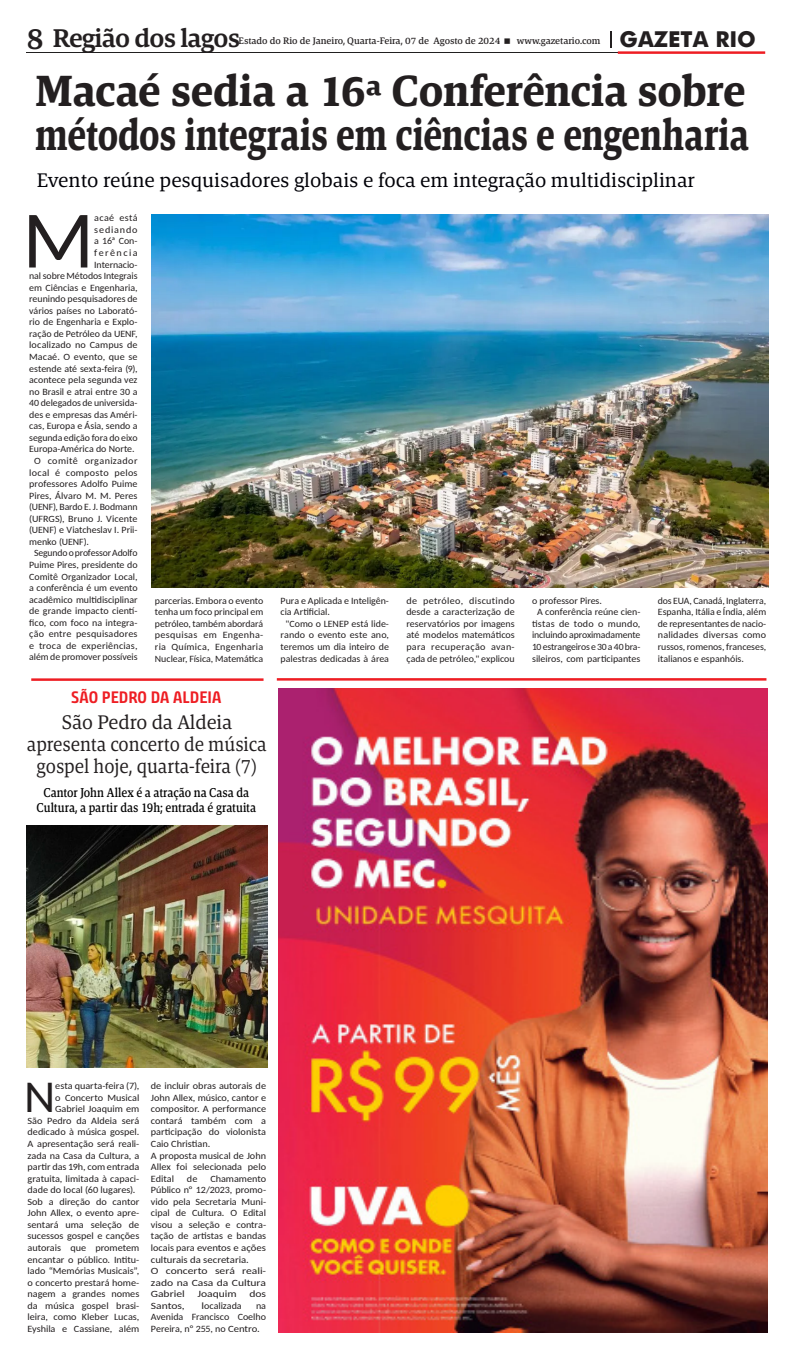
<style>
.page{position:relative;width:794px;height:1365px;background:#fff}
.page>*{position:absolute;margin:0;border:0;box-sizing:border-box;transform-origin:0 0}
.TEXTO_NORMAL_-_X{font:81.64px "Carlito";color:#231f20}
.TEXTO_NORMAL{font:45.59px "Carlito";color:#231f20;scale:1.06 1}
.TEXTO_NORMAL_-_X-2{font:700 44.62px "Askan";color:#231f20;scale:.8 1}
.TEXTO_NORMAL_-_X-3{font:700 44.62px "Askan";color:#231f20;scale:.96 1}
.t1{font:600 30.54px "Askan";color:#231f20}
.Tit_-_2_col_-_2_linhas{font:600 26.25px "Askan";letter-spacing:-.03em;color:#231f20}
.t2{font:700 21.88px "Futura";color:#231f20}
.Tit_-_4_col_-_2_linhas{font:20.12px/21.9px "Askan";color:#231f20;text-align:center}
.Tit_-_3_col_-_3_linhas{font:20.12px "Askan";color:#000007}
.TEXTO_NORMAL-2{font:700 16.62px "Bunday Clean";color:#ee1d23}
.TEXTO_NORMAL_-_X-4{font:500 13.12px/14.9px "Askan";color:#000;text-align:center;scale:.87 1}
.TEXTO_NORMAL_-_X-5{font:9.62px/11.5px "Carlito";color:#231f20;text-align:center}
.TEXTO_NORMAL-3{font:9.62px/11.5px "Carlito";color:#231f20;scale:1.06 1}
.TEXTO_NORMAL_-_X-6{font:9.62px/11.5px "Carlito";color:#231f20;text-align:justify;scale:1.05 1}
.t3{font:500 9.62px "Askan";color:#231f20}
.TEXTO_NORMAL-4{font:9.62px/11.5px "Carlito";color:#231f20;text-align:justify;scale:1.04 1}
.TEXTO_NORMAL-5{font:9.62px "Carlito";color:#231f20;scale:1.2 1}
.TEXTO_NORMAL_-_X-7{font:9.62px "Carlito";letter-spacing:.03em;color:#231f20;scale:1.05 1}
.TEXTO_NORMAL_-_X-8{font:9.62px "Carlito";letter-spacing:.085em;color:#231f20;scale:1.05 1}
.TEXTO_NORMAL_-_X-9{font:9.62px "Carlito";letter-spacing:.14em;color:#231f20;scale:1.05 1}
</style>
<div class="page">
<hr style="left:26px;top:53px;width:735px;height:1px;background:#212020">
<hr style="left:618px;top:51px;width:147px;height:3px;background:#ee1d23">
<svg style="left:610px;top:31px;width:1px;height:16px"></svg>
<img style="left:278px;top:688px;width:489px;height:643px">
<hr style="left:31px;top:678px;width:232px;height:2px;background:#ee1d23">
<hr style="left:277px;top:678px;width:489px;height:2px;background:#ee1d23">
<img style="left:152px;top:214px;width:616px;height:373px">
<img style="left:26px;top:825px;width:241px;height:242px">
<p class="Tit_-_2_col_-_2_linhas" style="left:53px;top:21px;width:189px">Região dos lagos</p>
<h3 class="t1" style="left:26px;top:20px;width:20px">8</h3>
<p class="t3" style="left:238px;top:34px;width:263px">Estado do Rio de Janeiro, Quarta-Feira, 07 de Agosto de 2024</p>
<p class="t3" style="left:517px;top:34px;width:85px">www.gazetario.com</p>
<h3 class="t2" style="left:619px;top:23px;width:138px">GAZETA RIO</h3>
<p class="TEXTO_NORMAL_-_X-3" style="left:35px;top:62px;width:742px">Macaé sedia a 16ª Conferência sobre</p>
<p class="TEXTO_NORMAL_-_X-2" style="left:35px;top:107px;width:894px">métodos integrais em ciências e engenharia</p>
<p class="Tit_-_3_col_-_3_linhas" style="left:37px;top:168px;width:659px">Evento reúne pesquisadores globais e foca em integração multidisciplinar</p>
<p class="TEXTO_NORMAL_-_X" style="left:22px;top:184px;width:73px">M</p>
<p class="TEXTO_NORMAL_-_X-7" style="left:94px;top:211px;width:43px">acaé está</p>
<p class="TEXTO_NORMAL_-_X-8" style="left:94px;top:223px;width:43px">sediando</p>
<p class="TEXTO_NORMAL_-_X-5" style="left:94px;top:235px;width:45px">a 16ª Con-</p>
<p class="TEXTO_NORMAL_-_X-9" style="left:94px;top:246px;width:43px">ferência</p>
<p class="TEXTO_NORMAL_-_X-5" style="left:94px;top:258px;width:45px">Internacio-</p>
<p class="TEXTO_NORMAL_-_X-5" style="left:29px;top:269px;width:110px">nal sobre Métodos Integrais</p>
<p class="TEXTO_NORMAL_-_X-5" style="left:29px;top:281px;width:110px">em Ciências e Engenharia,</p>
<p class="TEXTO_NORMAL_-_X-5" style="left:29px;top:293px;width:110px">reunindo pesquisadores de</p>
<p class="TEXTO_NORMAL_-_X-5" style="left:29px;top:304px;width:110px">vários países no Laborató-</p>
<p class="TEXTO_NORMAL_-_X-5" style="left:29px;top:316px;width:110px">rio de Engenharia e Explo-</p>
<p class="TEXTO_NORMAL_-_X-5" style="left:29px;top:327px;width:110px">ração de Petróleo da UENF,</p>
<p class="TEXTO_NORMAL_-_X-6" style="left:29px;top:339px;width:105px">localizado no Campus de</p>
<p class="TEXTO_NORMAL_-_X-6" style="left:29px;top:350px;width:105px">Macaé. O evento, que se</p>
<p class="TEXTO_NORMAL_-_X-5" style="left:29px;top:362px;width:110px">estende até sexta-feira (9),</p>
<p class="TEXTO_NORMAL_-_X-5" style="left:29px;top:373px;width:110px">acontece pela segunda vez</p>
<p class="TEXTO_NORMAL_-_X-5" style="left:29px;top:385px;width:110px">no Brasil e atrai entre 30 a</p>
<p class="TEXTO_NORMAL_-_X-5" style="left:29px;top:397px;width:110px">40 delegados de universida-</p>
<p class="TEXTO_NORMAL_-_X-5" style="left:29px;top:408px;width:110px">des e empresas das Améri-</p>
<p class="TEXTO_NORMAL_-_X-5" style="left:29px;top:420px;width:110px">cas, Europa e Ásia, sendo a</p>
<p class="TEXTO_NORMAL_-_X-5" style="left:29px;top:431px;width:110px">segunda edição fora do eixo</p>
<p class="TEXTO_NORMAL_-_X-5" style="left:29px;top:443px;width:107px">Europa-América do Norte.</p>
<p class="TEXTO_NORMAL_-_X-6" style="left:29px;top:454px;width:105px;text-indent:5px">O comitê organizador local é composto pelos professores Adolfo Puime Pires, Álvaro M. M. Peres (UENF), Bardo E. J. Bodmann (UFRGS), Bruno J. Vicente (UENF) e Viatcheslav I. Prii&shy;menko (UENF).</p>
<p class="TEXTO_NORMAL_-_X-5" style="left:29px;top:547px;width:110px">Segundo o professor Adolfo<br>Puime Pires, presidente do<br>Comitê Organizador Local, a conferência é um evento acadêmico multidisciplinar de grande impacto cientí&shy;fico, com foco na integra&shy;ção entre pesquisadores e troca de experiências, além de promover possíveis</p>
<p class="TEXTO_NORMAL_-_X-5" style="left:155px;top:594px;width:110px;text-align:justify">parcerias. Embora o evento tenha um foco principal em petróleo, também abordará pesquisas em Engenha&shy;ria Química, Engenharia Nuclear, Física, Matemática</p>
<p class="TEXTO_NORMAL_-_X-5" style="left:281px;top:594px;width:110px;text-align:left">Pura e Aplicada e Inteligên&shy;cia Artificial.</p>
<p class="TEXTO_NORMAL_-_X-5" style="left:281px;top:617px;width:110px">"Como o LENEP está lide&shy;rando o evento este ano, teremos um dia inteiro de palestras dedicadas à área</p>
<p class="TEXTO_NORMAL-2" style="left:71px;top:686px;width:152px">SÃO PEDRO DA ALDEIA</p>
<p class="Tit_-_4_col_-_2_linhas" style="left:27px;top:711px;width:241px">São Pedro da Aldeia apresenta concerto de música gospel hoje, quarta-feira (7)</p>
<p class="TEXTO_NORMAL_-_X-4" style="left:37px;top:784px;width:254px">Cantor John Allex é a atração na Casa da<br>Cultura, a partir das 19h; entrada é gratuita</p>
<p class="TEXTO_NORMAL_-_X-5" style="left:532px;top:606px;width:110px">A conferência reúne cien&shy;tistas de todo o mundo, incluindo aproximadamente<br>10 estrangeiros e 30 a 40 bra&shy;sileiros, com participantes</p>
<p class="TEXTO_NORMAL_-_X-5" style="left:658px;top:594px;width:110px;text-align:justify">dos EUA, Canadá, Inglaterra, Espanha, Itália e Índia, além de representantes de nacio&shy;nalidades diversas como russos, romenos, franceses, italianos e espanhóis.</p>
<p class="TEXTO_NORMAL_-_X-6" style="left:406px;top:594px;width:105px">de petróleo, discutindo desde a caracterização de reservatórios por imagens até modelos matemáticos para recuperação avan&shy;çada de petróleo," explicou</p>
<p class="TEXTO_NORMAL_-_X-5" style="left:532px;top:594px;width:71px">o professor Pires.</p>
<p class="TEXTO_NORMAL" style="left:24px;top:1065px;width:31px">N</p>
<p class="TEXTO_NORMAL-3" style="left:55px;top:1079px;width:81px">esta quarta-feira (7),</p>
<p class="TEXTO_NORMAL-3" style="left:55px;top:1091px;width:81px">o Concerto Musical</p>
<p class="TEXTO_NORMAL-3" style="left:55px;top:1102px;width:81px">Gabriel Joaquim em</p>
<p class="TEXTO_NORMAL-3" style="left:28px;top:1114px;width:107px">São Pedro da Aldeia será</p>
<p class="TEXTO_NORMAL-3" style="left:28px;top:1125px;width:107px">dedicado à música gospel.</p>
<p class="TEXTO_NORMAL-3" style="left:28px;top:1137px;width:107px">A apresentação será reali-</p>
<p class="TEXTO_NORMAL-3" style="left:28px;top:1148px;width:107px">zada na Casa da Cultura, a</p>
<p class="TEXTO_NORMAL-3" style="left:28px;top:1160px;width:107px">partir das 19h, com entrada</p>
<p class="TEXTO_NORMAL-3" style="left:28px;top:1172px;width:107px">gratuita, limitada à capaci-</p>
<p class="TEXTO_NORMAL-3" style="left:28px;top:1183px;width:103px">dade do local (60 lugares).</p>
<p class="TEXTO_NORMAL-3" style="left:28px;top:1195px;width:107px;text-align:justify">Sob a direção do cantor John Allex, o evento apre&shy;sentará uma seleção de sucessos gospel e canções autorais que prometem encantar o público. Intitu&shy;lado “Memórias Musicais”, o concerto prestará home&shy;nagem a grandes nomes da música gospel brasi&shy;leira, como Kleber Lucas, Eyshila e Cassiane, além</p>
<p class="TEXTO_NORMAL-3" style="left:151px;top:1079px;width:110px">de incluir obras autorais de<br>John Allex, músico, cantor e compositor. A performance contará também com a participação do violonista<br>Caio Christian.<br>A proposta musical de John<br>Allex foi selecionada pelo<br>Edital</p>
<p class="TEXTO_NORMAL-3" style="left:151px;top:1172px;width:110px;text-indent:59px">Chamamento<br>Público nº 12/2023, promo&shy;vido pela Secretaria Muni&shy;cipal de Cultura. O Edital visou a seleção e contra&shy;tação de artistas e bandas locais para eventos e ações culturais da secretaria.<br>O concerto será reali&shy;zado na Casa da Cultura<br>Gabriel</p>
<p class="TEXTO_NORMAL-3" style="left:187px;top:1172px;width:11px">de</p>
<p class="TEXTO_NORMAL-5" style="left:197px;top:1287px;width:34px">Joaquim</p>
<p class="TEXTO_NORMAL-5" style="left:249px;top:1287px;width:15px">dos</p>
<p class="TEXTO_NORMAL-5" style="left:151px;top:1298px;width:30px">Santos,</p>
<p class="TEXTO_NORMAL-5" style="left:201px;top:1298px;width:35px">localizada</p>
<p class="TEXTO_NORMAL-4" style="left:151px;top:1299px;width:112px;text-indent:105px">na Avenida Francisco Coelho Pereira, nº 255, no Centro.</p>
</div>
